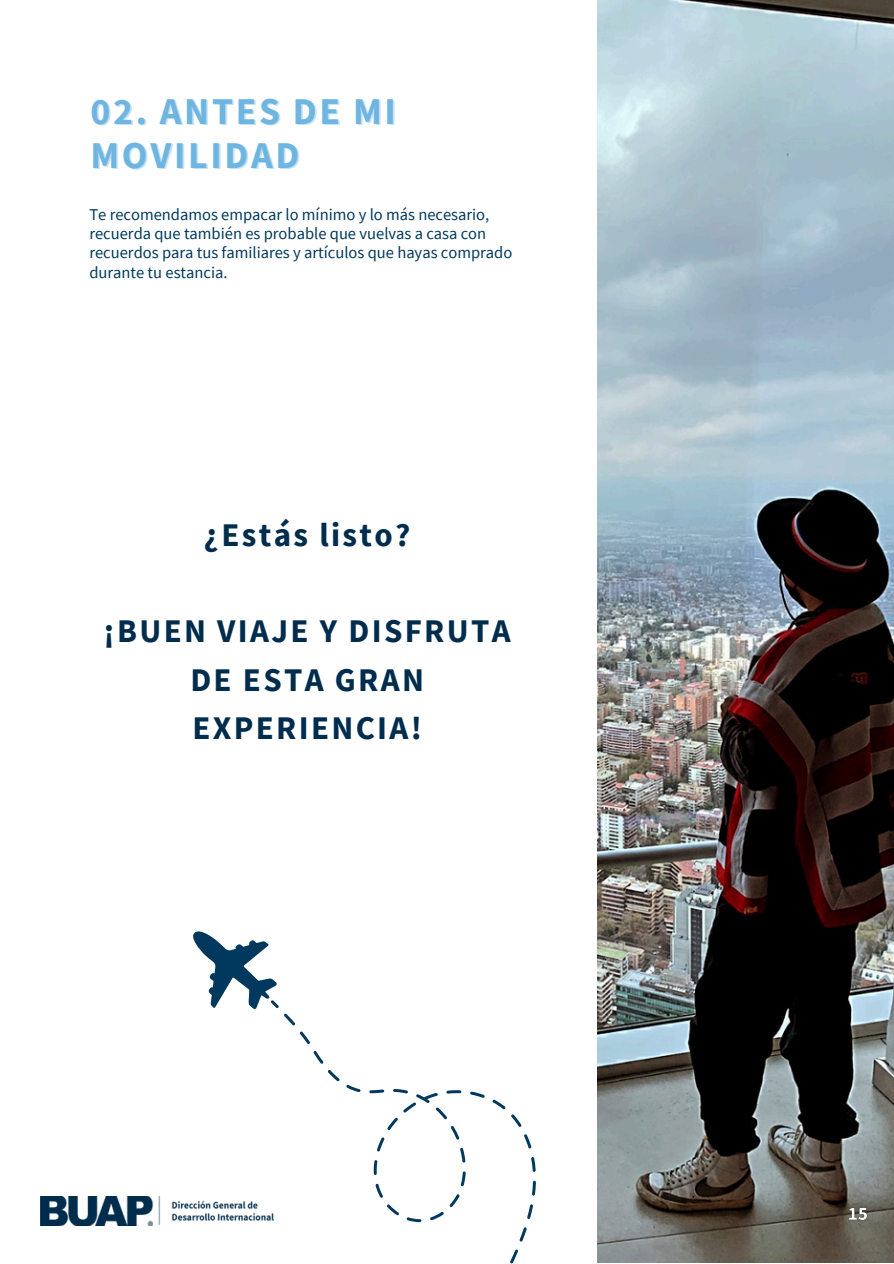
<style>
.page{position:relative;width:894px;height:1264px;background:#fff}
.page>*{position:absolute;margin:0;border:0;box-sizing:border-box;transform-origin:0 0}
.t1{font:700 37.8px "Source Sans Pro";letter-spacing:.07em;color:#6fb5e1}
.t2{font:700 33px/48.3px "Source Sans Pro";letter-spacing:.07em;color:#002c4d;text-align:center}
.t3{font:16.5px/19.2px "Source Sans Pro";color:#01395e}
</style>
<div class="page">
<img style="left:597px;top:0;width:296px;height:1262px">
<svg style="left:193px;top:931px;width:84px;height:78px"></svg>
<svg style="left:271px;top:1000px;width:264px;height:263px"></svg>
<img style="left:844px;top:1202px;width:28px;height:24px">
<img style="left:41px;top:1196px;width:233px;height:29px">
<p class="t1" style="left:90px;top:86px;width:307px">02. ANTES DE MI</p>
<h3 class="t1" style="left:90px;top:130px;width:210px">MOVILIDAD</h3>
<h2 class="t3" style="left:89px;top:205px;width:424px">Te recomendamos empacar lo mínimo y lo más necesario, recuerda que también es probable que vuelvas a casa con recuerdos para tus familiares y artículos que hayas comprado durante tu estancia.</h2>
<p class="t2" style="left:204px;top:509px;width:208px">¿Estás listo?</p>
<p class="t2" style="left:104px;top:606px;width:408px">¡BUEN VIAJE Y DISFRUTA<br>DE ESTA GRAN<br>EXPERIENCIA!</p>
</div>
